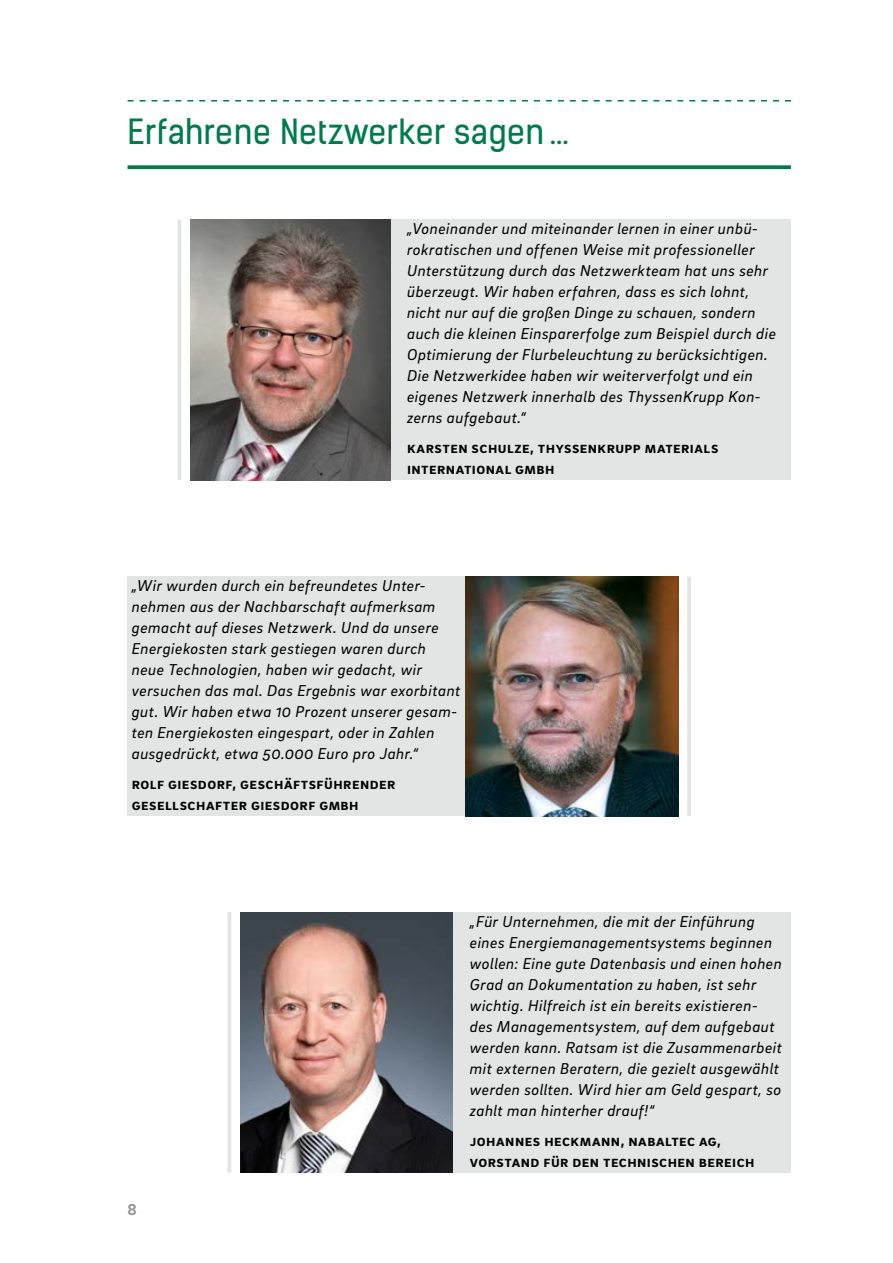
<style>
.page{position:relative;width:893px;height:1263px;background:#fff}
.page>*{position:absolute;margin:0;border:0;box-sizing:border-box;transform-origin:0 0}
.t1{font:33px "Kelson Sans";letter-spacing:.015em;color:#007b4c}
.t2{font:italic 16.2px/21px "Brix Sans";letter-spacing:.03em;color:#000}
.t3{font:700 16.2px/21px "Brix Sans";letter-spacing:.025em;color:#000}
.t4{font:700 16.2px "Brix Sans";color:#93959a}
</style>
<div class="page">
<div style="left:240px;top:912px;width:551px;height:260px;background:#e2e5e4"></div>
<svg style="left:227px;top:912px;width:4px;height:260px"></svg>
<div style="left:191px;top:220px;width:600px;height:260px;background:#e2e5e4"></div>
<hr style="left:178px;top:220px;width:3px;height:260px;background:#e2e5e4">
<div style="left:128px;top:577px;width:550px;height:239px;background:#e2e5e4"></div>
<hr style="left:687px;top:577px;width:4px;height:239px;background:#e2e5e4">
<img style="left:240px;top:912px;width:213px;height:260px">
<img style="left:190px;top:220px;width:200px;height:260px">
<img style="left:466px;top:577px;width:212px;height:239px">
<svg style="left:128px;top:100px;width:663px;height:2px"></svg>
<svg style="left:128px;top:165px;width:663px;height:4px;background:#14855a"></svg>
<h1 class="t1" style="left:128px;top:111px;width:443px">Erfahrene Netzwerker sagen …</h1>
<p class="t2" style="left:407px;top:217px;width:370px">„Voneinander und miteinander lernen in einer unbü&shy;rokratischen und offenen Weise mit professioneller Unterstützung durch das Netzwerkteam hat uns sehr überzeugt. Wir haben erfahren, dass es sich lohnt, nicht nur auf die großen Dinge zu schauen, sondern auch die kleinen Einsparerfolge zum Beispiel durch die Optimierung der Flurbeleuchtung zu berücksichtigen.<br>Die Netzwerkidee haben wir weiterverfolgt und ein eigenes Netzwerk innerhalb des ThyssenKrupp Kon&shy;zerns aufgebaut.“</p>
<p class="t3" style="left:407px;top:436px;width:313px">Karsten Schulze, ThyssenKrupp Materials<br>International GmbH</p>
<p class="t2" style="left:132px;top:574px;width:330px">„Wir wurden durch ein befreundetes Unter&shy;nehmen aus der Nachbarschaft aufmerksam gemacht auf dieses Netzwerk. Und da unsere Energiekosten stark gestiegen waren durch neue Technologien, haben wir gedacht, wir versuchen das mal. Das Ergebnis war exorbitant gut. Wir haben etwa 10 Prozent unserer gesam&shy;ten Energiekosten eingespart, oder in Zahlen ausgedrückt, etwa 50.000 Euro pro Jahr.“</p>
<p class="t3" style="left:132px;top:772px;width:265px">Rolf Giesdorf, Geschäftsführender -Gesellschafter Giesdorf GmbH</p>
<p class="t4" style="left:128px;top:1199px;width:11px">8</p>
<p class="t2" style="left:470px;top:910px;width:314px">„Für Unternehmen, die mit der Einführung eines Energiemanagementsystems beginnen wollen: Eine gute Datenbasis und einen hohen Grad an Dokumentation zu haben, ist sehr wichtig. Hilfreich ist ein bereits existieren&shy;des Managementsystem, auf dem aufgebaut werden kann. Ratsam ist die Zusammenarbeit mit externen Beratern, die gezielt ausgewählt werden sollten. Wird hier am Geld gespart, so zahlt man hinterher drauf!“</p>
<p class="t3" style="left:470px;top:1129px;width:286px">Johannes Heckmann, Nabaltec AG,<br>Vorstand für den technischen Bereich</p>
</div>
